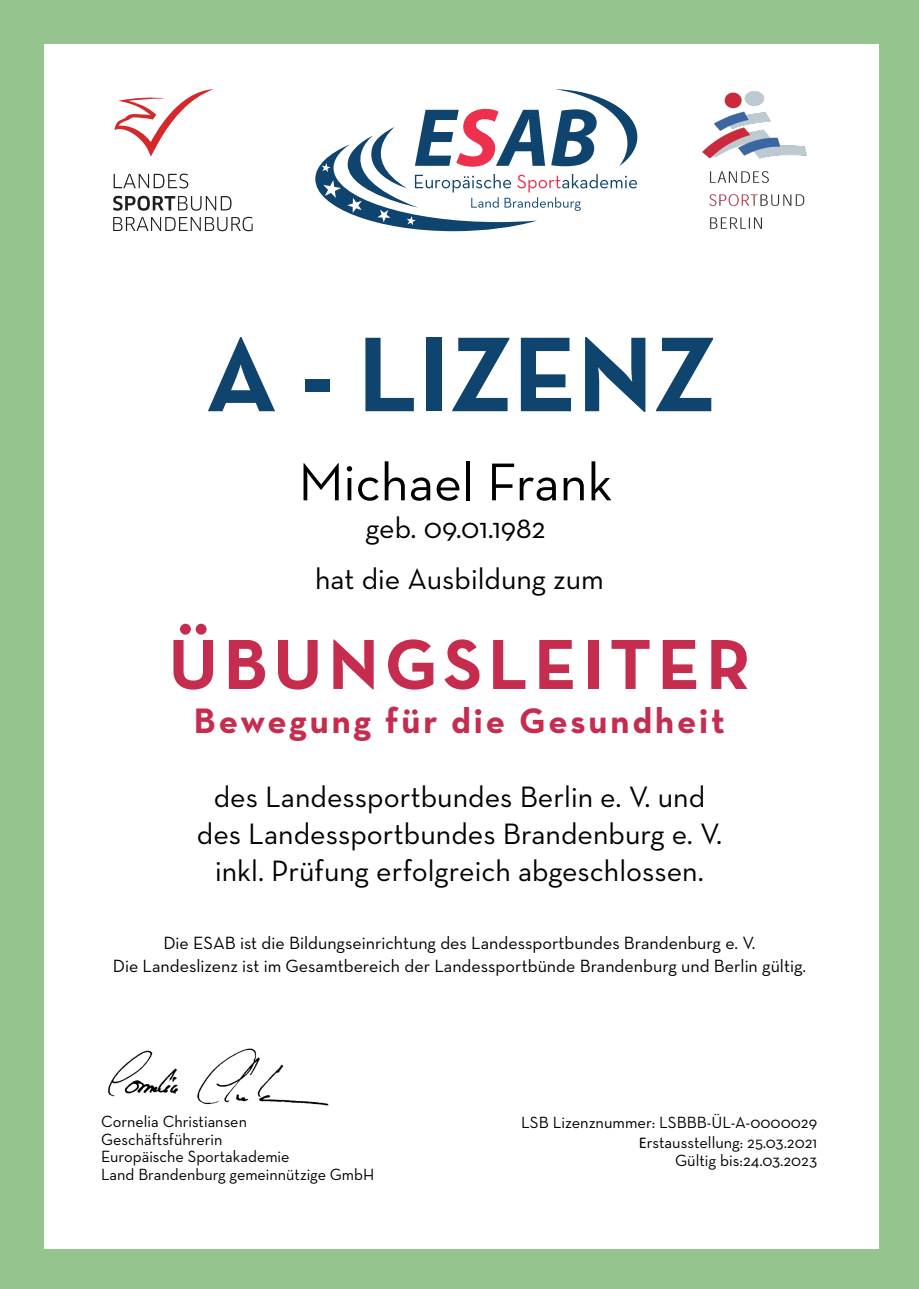
<style>
.page{position:relative;width:919px;height:1289px;background:#fff}
.page>*{position:absolute;margin:0;border:0;box-sizing:border-box;transform-origin:0 0}
.t1{font:700 108px "Neutra Text";color:#0e446d}
.t2{font:700 72px "Neutra Text";letter-spacing:.08em;color:#c62c4e}
.t3{font:54px "Neutra Text";color:#000}
.t4{font:700 36px "Neutra Text";letter-spacing:.08em;color:#c62c4e}
.t5{font:30px/37.2px "Neutra Text";color:#000;text-align:center}
.t6{font:18px/22.8px "Neutra Text";color:#000;text-align:center}
.t7{font:16.5px/17.4px "Neutra Text";color:#000;text-align:right}
.s1{font-family:"Calibri"}
</style>
<div class="page">
<img style="left:108px;top:1048px;width:221px;height:58px">
<div style="left:0;top:25px;width:43px;height:1223px;background:#95c48f"></div>
<div style="left:879px;top:40px;width:39px;height:1208px;background:#95c48f"></div>
<div style="left:0;top:1248px;width:918px;height:40px;background:#95c48f"></div>
<div style="left:0;top:0;width:918px;height:43px;background:#95c48f"></div>
<img style="left:702px;top:91px;width:105px;height:138px">
<svg style="left:315px;top:89px;width:322px;height:142px"></svg>
<svg style="left:114px;top:89px;width:99px;height:68px"></svg>
<svg style="left:114px;top:174px;width:74px;height:14px"></svg>
<svg style="left:113px;top:196px;width:118px;height:15px"></svg>
<svg style="left:113px;top:217px;width:139px;height:14px"></svg>
<h1 class="t1" style="left:205px;top:335px;width:512px">A - LIZENZ</h1>
<h3 class="t3" style="left:298px;top:462px;width:315px">Michael Frank</h3>
<h3 class="t5" style="left:365px;top:511px;width:181px">geb. 09.01.1982</h3>
<h3 class="t5" style="left:315px;top:563px;width:290px">hat die Ausbildung zum</h3>
<h2 class="t2" style="left:168px;top:638px;width:583px">ÜBUNGSLEITER</h2>
<h3 class="t4" style="left:194px;top:708px;width:532px">Bewegung für die Gesundheit</h3>
<h3 class="t5" style="left:197px;top:780px;width:526px">des Landessportbundes Berlin e. V. und des Landessportbundes Brandenburg e. V. inkl. Prüfung erfolgreich abgeschlossen.</h3>
<p class="t6" style="left:113px;top:933px;width:694px">Die ESAB ist die Bildungseinrichtung des Landessportbundes Brandenburg e. V.<br>Die Landeslizenz ist im Gesamtbereich der Landessportbünde Brandenburg und Berlin gültig.</p>
<p class="t7" style="left:101px;top:1114px;width:275px;text-align:left">Cornelia Christiansen<br>Geschäftsführerin<br>Europäische Sportakademie<br>Land Brandenburg gemeinnützige GmbH</p>
<p class="t7" style="left:521px;top:1113px;width:297px;line-height:20.1px">LSB Lizenznummer: LSBBB-ÜL-A-0000029<br><span class="s1">E</span>rstausstellung: 25.03.2021</p>
<p class="t7" style="left:675px;top:1152px;width:143px">Gültig bis:24.03.2023</p>
</div>
